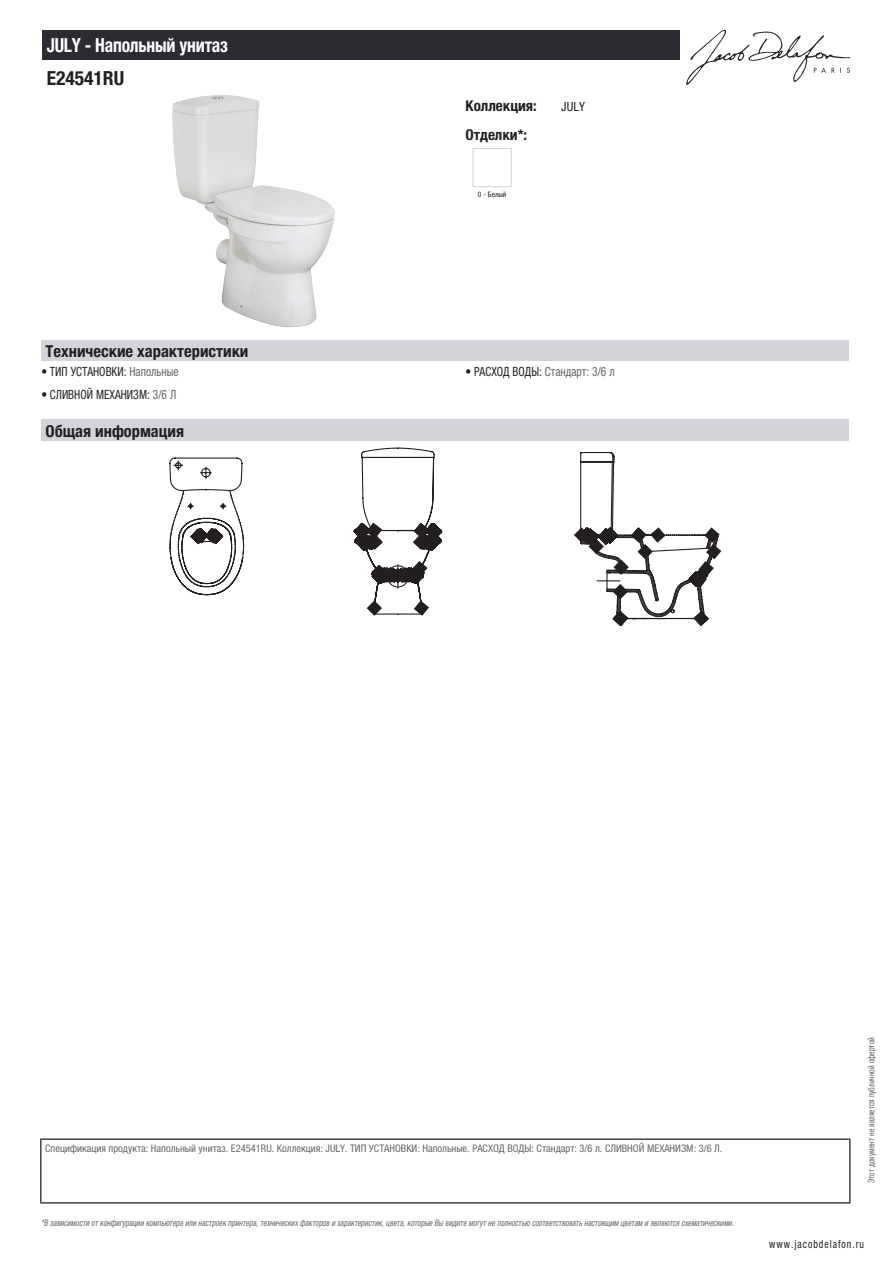
<style>
.page{position:relative;width:893px;height:1263px;background:#fff}
.page>*{position:absolute;margin:0;border:0;box-sizing:border-box;transform-origin:0 0}
.t1{font:700 condensed 19.5px "Helvetica Neue LTCYR";letter-spacing:-.01em;color:#fff;scale:.9 1}
.t2{font:700 condensed 19.5px "Helvetica Neue LTCYR";color:#231f20}
.t3{font:700 condensed 16.5px "Helvetica Neue LTCYR";color:#231f20}
.t4{font:700 condensed 15px "Helvetica Neue LTCYR";color:#231f20}
.t5{font:condensed 12.75px "Helvetica Neue LTCYR";color:#231f20;scale:.9 1}
.t6{font:condensed 12.75px "Helvetica Neue LTCYR";color:#626568;scale:.9 1}
.t7{font:condensed 12.75px "Helvetica Neue LTCYR";color:#231f20}
.t8{font:condensed 11.25px "Helvetica Neue LTCYR";letter-spacing:.1em;color:#231f20;scale:.87 1}
.t9{font:condensed 10.5px "Helvetica Neue LTCYR";color:#626568}
.t10{font:italic condensed 9px "Helvetica Neue LTCYR";color:#626568;scale:.87 1}
.t11{font:condensed 9px "Helvetica Neue LTCYR";color:#626568;scale:.87 1}
.t12{font:condensed 7.5px "Helvetica Neue LTCYR";color:#231f20}
.s1{color:#626568}
.s2{color:#231f20}
</style>
<div class="page">
<svg style="left:686px;top:30px;width:164px;height:55px"></svg>
<img style="left:172px;top:95px;width:149px;height:232px">
<div style="left:473px;top:148px;width:39px;height:39px;border:1px solid #d3d4da"></div>
<div style="left:41px;top:340px;width:808px;height:22px;background:#d3d4da"></div>
<div style="left:41px;top:420px;width:808px;height:21px;background:#d3d4da"></div>
<svg style="left:188px;top:527px;width:531px;height:97px"></svg>
<svg style="left:169px;top:447px;width:539px;height:143px"></svg>
<div style="left:43px;top:30px;width:637px;height:30px;background:#2a2c32"></div>
<hr style="left:40px;top:1138px;width:810px;height:2px;background:#040503">
<hr style="left:40px;top:1140px;width:1px;height:62px;background:#040503">
<hr style="left:849px;top:1140px;width:1px;height:62px;background:#040503">
<hr style="left:40px;top:1202px;width:810px;height:1px;background:#040503">
<h1 class="t1" style="left:47px;top:34px;width:203px">JULY - Напольный унитаз</h1>
<h1 class="t2" style="left:47px;top:67px;width:79px">E24541RU</h1>
<h3 class="t4" style="left:466px;top:97px;width:73px">Коллекция:</h3>
<h3 class="t7" style="left:561px;top:99px;width:25px">JULY</h3>
<h3 class="t4" style="left:466px;top:126px;width:63px">Отделки*:</h3>
<p class="t12" style="left:478px;top:190px;width:30px">0 - Белый</p>
<h2 class="t3" style="left:46px;top:342px;width:204px">Технические характеристики</h2>
<h3 class="t5" style="left:41px;top:364px;width:154px">• ТИП УСТАНОВКИ: <span class="s1">Напольные</span></h3>
<h3 class="t6" style="left:466px;top:364px;width:167px"><span class="s2">• РАСХОД ВОДЫ:</span> Стандарт: 3/6 л</h3>
<h3 class="t5" style="left:41px;top:387px;width:151px">• СЛИВНОЙ МЕХАНИЗМ: <span class="s1">3/6 Л</span></h3>
<h2 class="t3" style="left:46px;top:422px;width:140px">Общая информация</h2>
<p class="t9" style="left:45px;top:1142px;width:679px">Спецификация продукта: Напольный унитаз. E24541RU. Коллекция: JULY. ТИП УСТАНОВКИ: Напольные. РАСХОД ВОДЫ: Стандарт: 3/6 л. СЛИВНОЙ МЕХАНИЗМ: 3/6 Л.</p>
<p class="t10" style="left:41px;top:1218px;width:800px">*В зависимости отконфигурации компьютера или настроек принтера,техническихфакторов и характеристик,цвета,которые Вы видите могутне полностью соответствоватьнастоящим цветам и являются схематическими.</p>
<p class="t11" style="left:866px;top:1183px;width:169px;rotate:-90deg">Этот документ не является публичной офертой</p>
<p class="t8" style="left:769px;top:1237px;width:110px">www.jacobdelafon.ru</p>
</div>
